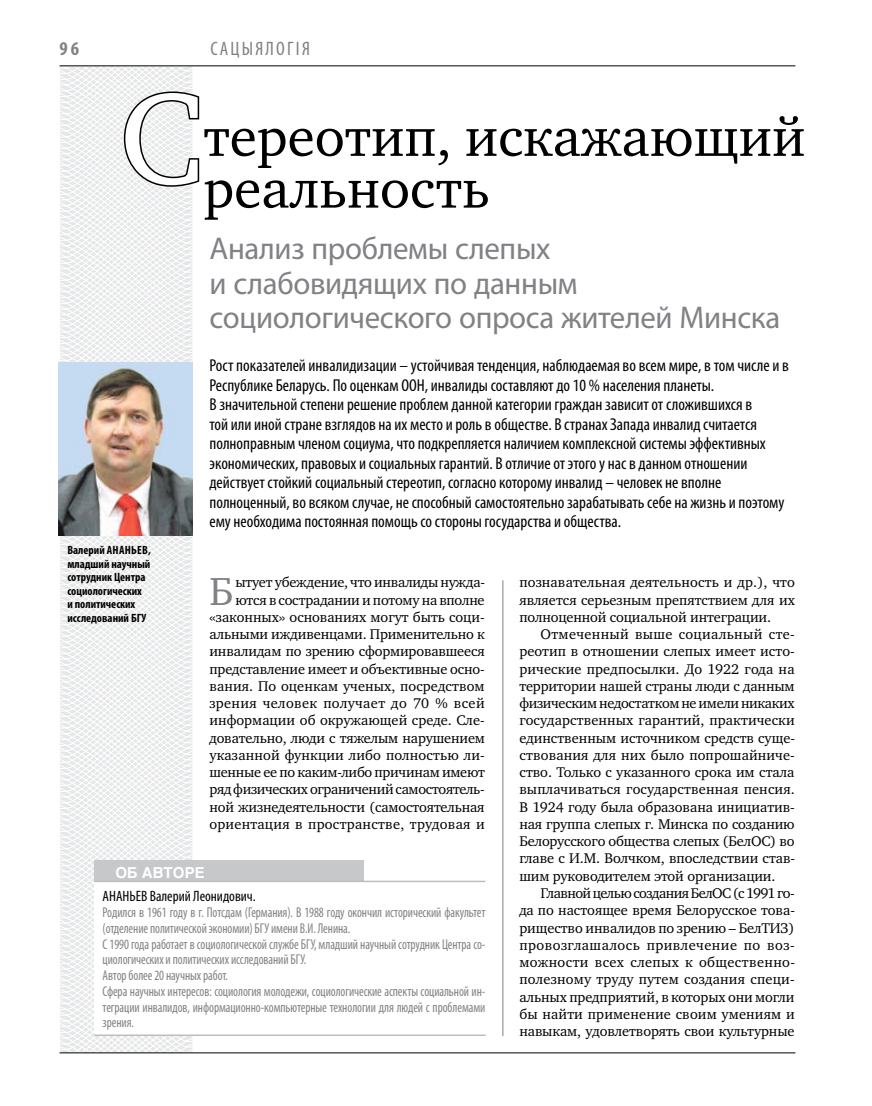
<style>
.page{position:relative;width:872px;height:1106px;background:#fff}
.page>*{position:absolute;margin:0;border:0;box-sizing:border-box;transform-origin:0 0}
.t1{font:132.6px "Charter C";color:#fff}
.t2{font:55.5px/51.8px "Charter C";color:#000}
.t3{font:40.05px "Charter C";color:#808285}
.t4{font:31.5px/34.5px "Myriad Pro";letter-spacing:-.01em;color:#808285}
.t5{font:condensed 19.5px "Myriad Pro";letter-spacing:.11em;color:#808285}
.t6{font:700 condensed 19.5px "Myriad Pro";color:#808285}
.t7{font:condensed 17.25px/19.5px "Myriad Pro";color:#000}
.t8{font:condensed 15px "Myriad Pro";color:#000}
.t9{font:700 15px "Helios";color:#fff}
.t10{font:14.4px/17.2px "Charter C";letter-spacing:-.01em;color:#000;text-align:justify}
.t11{font:condensed 14.25px/15.8px "Myriad Pro";letter-spacing:-.005em;color:#808285;scale:.9 1}
.t12{font:700 condensed 12px/13.5px "Myriad Pro";color:#000}
</style>
<div class="page">
<svg style="left:58px;top:65px;width:193px;height:989px"></svg>
<hr style="left:60px;top:1052px;width:735px;height:1px;background:#000">
<hr style="left:60px;top:65px;width:735px;height:1px;background:#000">
<hr style="left:502px;top:580px;width:1px;height:456px;background:#808285">
<svg style="left:122px;top:90px;width:79px;height:98px"></svg>
<div style="left:94px;top:860px;width:270px;height:23px;background:#c6c8ca"></div>
<div style="left:94px;top:881px;width:391px;height:155px;background:#fff"></div>
<hr style="left:94px;top:1034px;width:392px;height:2px;background:#bcbdc0">
<hr style="left:94px;top:880px;width:391px;height:2px;background:#bcbdc0">
<img style="left:59px;top:363px;width:133px;height:172px">
<h3 class="t6" style="left:60px;top:37px;width:21px">96</h3>
<h3 class="t5" style="left:210px;top:37px;width:101px">сацыялогія</h3>
<h1 class="t1" style="left:120px;top:65px;width:85px">С</h1>
<h2 class="t2" style="left:203px;top:112px;width:603px">тереотип, искажающий реальность</h2>
<h3 class="t4" style="left:209px;top:231px;width:572px">Анализ проблемы слепых<br>и слабовидящих по данным социологического опроса жителей Минска</h3>
<p class="t7" style="left:209px;top:356px;width:581px">Рост показателей инвалидизации – устойчивая тенденция, наблюдаемая во всем мире, в том числе и в Республике Беларусь. По оценкам ООН, инвалиды составляют до 10 % населения планеты.<br>В значительной степени решение проблем данной категории граждан зависит от сложившихся в<br>той или иной стране взглядов на их место и роль в обществе. В странах Запада инвалид считается полноправным членом социума, что подкрепляется наличием комплексной системы эффективных экономических, правовых и социальных гарантий. В отличие от этого у нас в данном отношении действует стойкий социальный стереотип, согласно которому инвалид – человек не вполне полноценный, во всяком случае, не способный самостоятельно зарабатывать себе на жизнь и поэтому ему необходима постоянная помощь со стороны государства и общества.</p>
<p class="t12" style="left:67px;top:543px;width:85px">Валерий Ананьев, младший научный сотрудник Центра социологических<br>и политических исследований БГУ</p>
<p class="t10" style="left:209px;top:574px;width:277px;text-align:right">ытует убеждение, что инвалиды нужда&shy;ются в сострадании и потому на вполне «законных» основаниях могут быть соци&shy;альными иждивенцами. Применительно к инвалидам по зрению сформировавшееся представление имеет и объективные осно&shy;вания. По оценкам ученых, посредством зрения человек получает до 70 % всей информации об окружающей среде. Сле&shy;довательно, люди с тяжелым нарушением указанной функции либо полностью ли&shy;шенные ее по каким-либо причинам имеют ряд физических ограничений самостоятель&shy;ной жизнедеятельности (самостоятельная ориентация в пространстве, трудовая и</p>
<p class="t10" style="left:519px;top:574px;width:277px">познавательная деятельность и др.), что является серьезным препятствием для их полноценной социальной интеграции.</p>
<h3 class="t3" style="left:209px;top:569px;width:26px">Б</h3>
<p class="t10" style="left:519px;top:625px;width:277px;text-indent:21px">Отмеченный выше социальный сте&shy;реотип в отношении слепых имеет исто&shy;рические предпосылки. До 1922 года на территории нашей страны люди с данным физическим недостатком не имели никаких государственных гарантий, практически единственным источником средств суще&shy;ствования для них было попрошайниче&shy;ство. Только с указанного срока им стала выплачиваться государственная пенсия.<br>В 1924 году была образована инициатив&shy;ная группа слепых г. Минска по созданию Белорусского общества слепых (БелОС) во главе с И.М. Волчком, впоследствии став&shy;шим руководителем этой организации.</p>
<p class="t10" style="left:519px;top:884px;width:277px;text-indent:21px">Главной целью создания БелОС (с 1991 го&shy;да по настоящее время Белорусское това&shy;рищество инвалидов по зрению – БелТИЗ) провозглашалось привлечение по воз&shy;можности всех слепых к общественно&shy;полезному труду путем создания специ&shy;альных предприятий, в которых они могли бы найти применение своим умениям и навыкам, удовлетворять свои культурные</p>
<p class="t9" style="left:115px;top:864px;width:91px">об авторе</p>
<p class="t8" style="left:103px;top:887px;width:155px">АНАНЬЕВ Валерий Леонидович.</p>
<p class="t11" style="left:103px;top:904px;width:427px">Родился в 1961 году в г. Потсдам (Германия). В 1988 году окончил исторический факультет (отделение политической экономии) БГУ имени В.И. Ленина.<br>С 1990 года работает в социологической службе БГУ, младший научный сотрудник Центра со&shy;циологических и политических исследований БГУ.<br>Автор более 20 научных работ.<br>Сфера научных интересов: социология молодежи, социологические аспекты социальной ин&shy;теграции инвалидов, информационно-компьютерные технологии для людей с проблемами зрения.</p>
</div>
